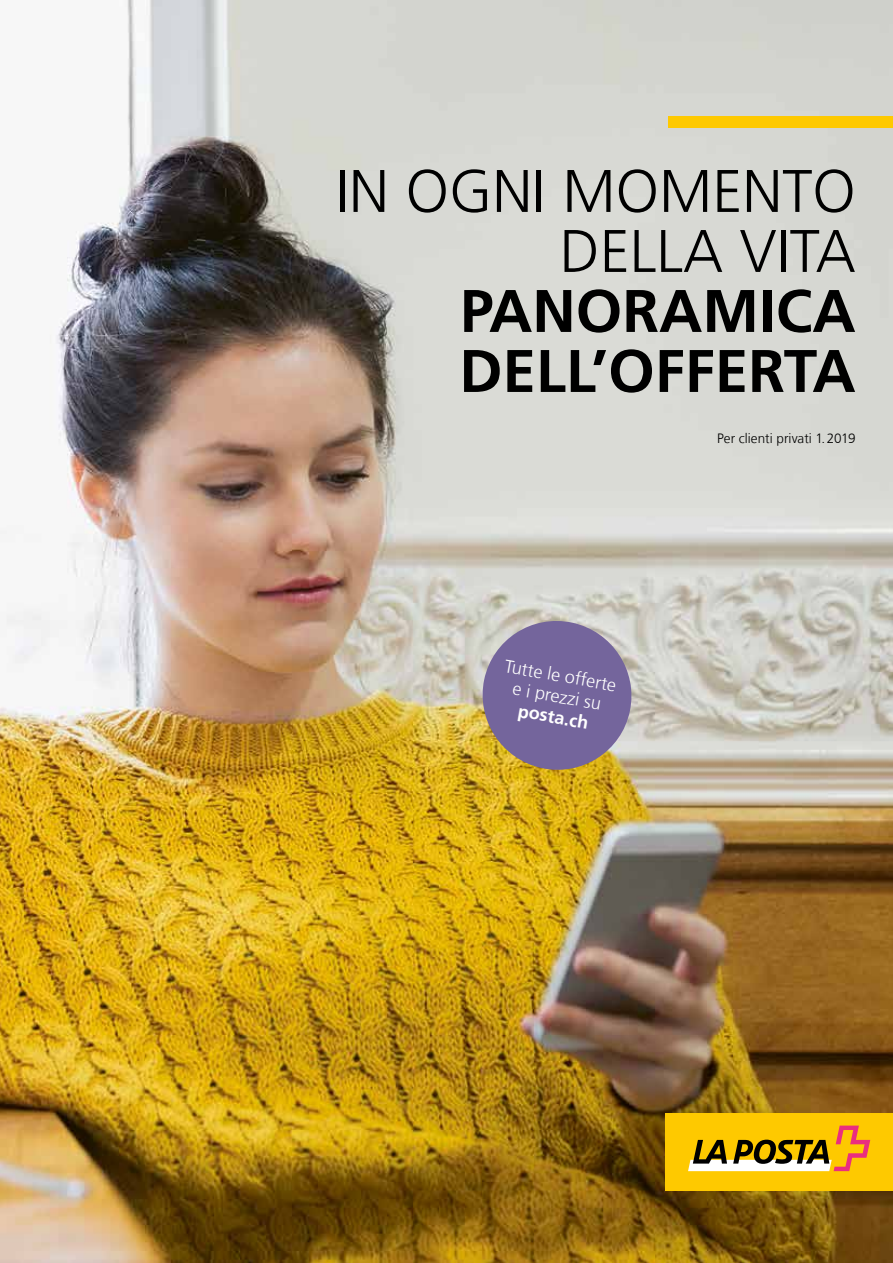
<style>
.page{position:relative;width:893px;height:1263px;background:#fff}
.page>*{position:absolute;margin:0;border:0;box-sizing:border-box;transform-origin:0 0}
.t1{font:300 60px/60px "Frutiger";color:#000;text-align:right}
.t2{font:300 18px/21px "Frutiger";color:#fff;text-align:center}
.t3{font:300 13.5px "Frutiger";letter-spacing:.005em;color:#000}
.s1{font-weight:700}
</style>
<div class="page">
<img style="left:0;top:0;width:893px;height:1263px">
<svg style="left:476px;top:614px;width:162px;height:163px"></svg>
<div style="left:669px;top:116px;width:224px;height:11px;background:#fec900"></div>
<div style="left:665px;top:1113px;width:228px;height:78px;background:#fec900"></div>
<svg style="left:688px;top:1125px;width:182px;height:46px"></svg>
<h1 class="t1" style="left:336px;top:162px;width:522px">IN OGNI MOMENTO<br>DELLA VITA<br><span class="s1">PANORAMICA<br>DELL’OFFERTA</span></h1>
<p class="t2" style="left:507px;top:655px;width:115px;rotate:10deg">Tutte le offerte e i prezzi su <span class="s1">posta.ch</span></p>
<p class="t3" style="left:717px;top:431px;width:140px">Per clienti privati 1.2019</p>
</div>
